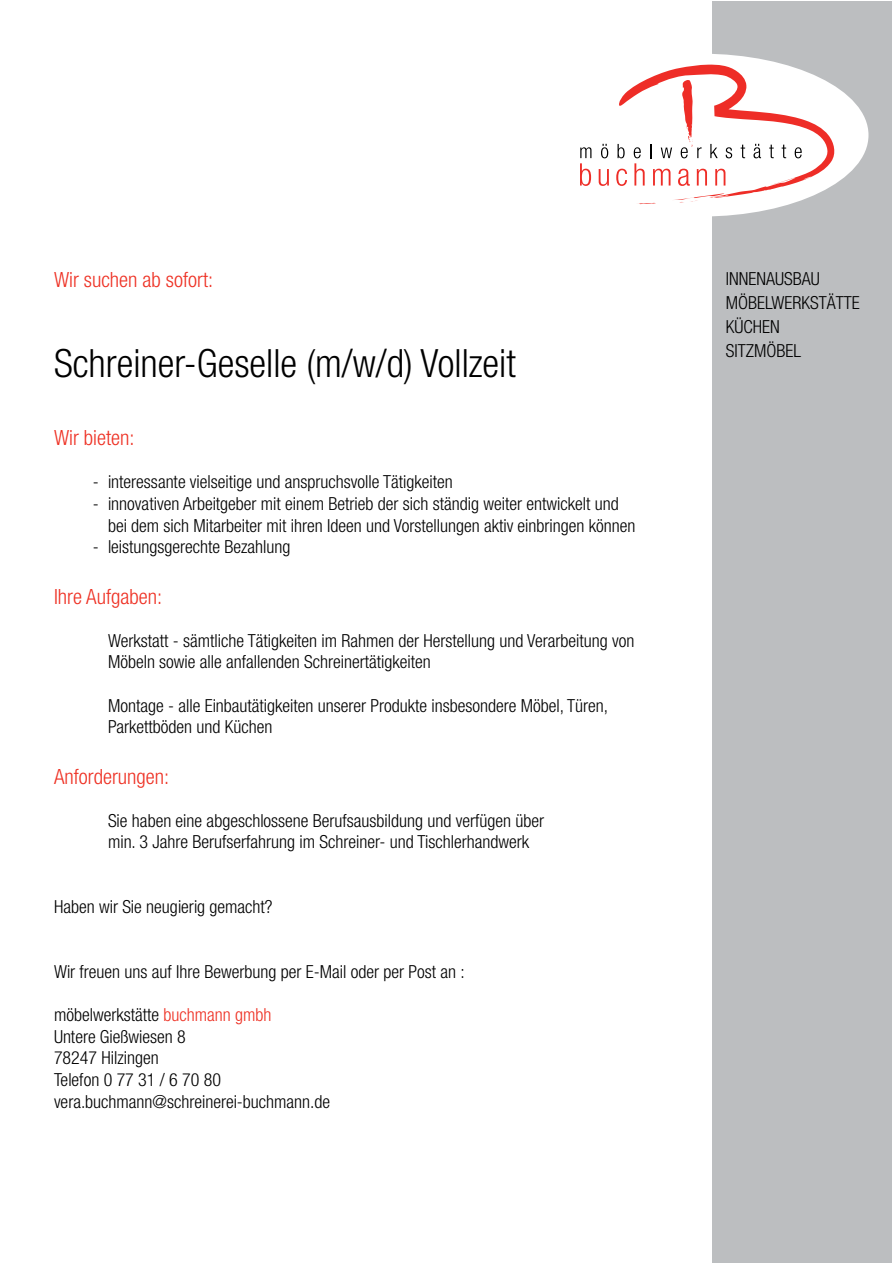
<style>
.page{position:relative;width:893px;height:1263px;background:#fff}
.page>*{position:absolute;margin:0;border:0;box-sizing:border-box;transform-origin:0 0}
.t1{font:300 condensed 39px "Helvetica Neue";color:#000}
.t2{font:300 condensed 21px "Helvetica Neue";color:#ee3124}
.t3{font:300 condensed 18px/21.6px "Helvetica Neue";color:#000}
.s1{color:#ee3124}
</style>
<div class="page">
<div style="left:713px;top:1px;width:179px;height:1261px;background:#bcbec0"></div>
<div style="left:534px;top:54px;width:334px;height:162px;background:#fff;border-radius:50%"></div>
<svg style="left:599px;top:169px;width:10px;height:17px"></svg>
<svg style="left:580px;top:147px;width:11px;height:39px"></svg>
<svg style="left:601px;top:144px;width:7px;height:14px"></svg>
<svg style="left:616px;top:65px;width:218px;height:139px"></svg>
<p class="t2" style="left:54px;top:267px;width:161px">Wir suchen ab sofort:</p>
<h1 class="t1" style="left:54px;top:341px;width:463px">Schreiner-Geselle (m/w/d) Vollzeit</h1>
<p class="t2" style="left:54px;top:426px;width:82px">Wir bieten:</p>
<p class="t3" style="left:93px;top:471px;width:361px">- interessante vielseitige und anspruchsvolle Tätigkeiten</p>
<p class="t3" style="left:108px;top:493px;width:529px;text-indent:-15px">- innovativen Arbeitgeber mit einem Betrieb der sich ständig weiter entwickelt und bei dem sich Mitarbeiter mit ihren Ideen und Vorstellungen aktiv einbringen können</p>
<p class="t3" style="left:93px;top:536px;width:199px">- leistungsgerechte Bezahlung</p>
<p class="t2" style="left:54px;top:584px;width:110px">Ihre Aufgaben:</p>
<p class="t3" style="left:108px;top:629px;width:528px">Werkstatt - sämtliche Tätigkeiten im Rahmen der Herstellung und Verarbeitung von<br>Möbeln sowie alle anfallenden Schreinertätigkeiten</p>
<p class="t3" style="left:108px;top:694px;width:502px">Montage - alle Einbautätigkeiten unserer Produkte insbesondere Möbel, Türen,<br>Parkettböden und Küchen</p>
<p class="t2" style="left:54px;top:764px;width:117px">Anforderungen:</p>
<p class="t3" style="left:108px;top:809px;width:438px">Sie haben eine abgeschlossene Berufsausbildung und verfügen über min. 3 Jahre Berufserfahrung im Schreiner- und Tischlerhandwerk</p>
<p class="t3" style="left:54px;top:896px;width:220px">Haben wir Sie neugierig gemacht?</p>
<p class="t3" style="left:54px;top:961px;width:412px">Wir freuen uns auf Ihre Bewerbung per E-Mail oder per Post an :</p>
<p class="t3" style="left:54px;top:1004px;width:278px">möbelwerkstätte <span class="s1">buchmann gmbh<br></span>Untere Gießwiesen 8<br>78247 Hilzingen<br>Telefon 0 77 31 / 6 70 80 vera.buchmann@schreinerei-buchmann.de</p>
<p class="t3" style="left:726px;top:267px;width:135px;line-height:24px">INNENAUSBAU<br>MÖBELWERKSTÄTTE<br>KÜCHEN<br>SITZMÖBEL</p>
</div>
